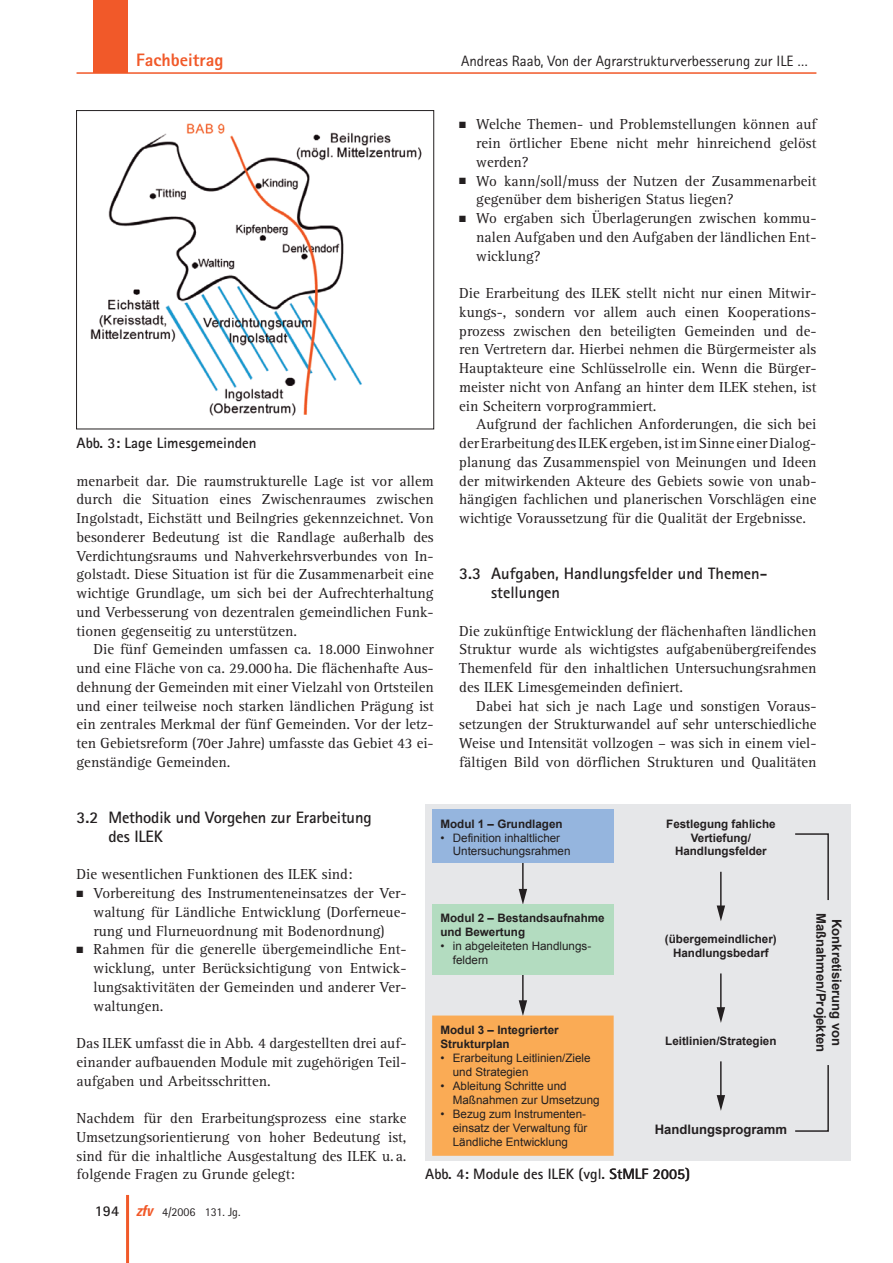
<style>
.page{position:relative;width:893px;height:1263px;background:#fff}
.page>*{position:absolute;margin:0;border:0;box-sizing:border-box;transform-origin:0 0}
.t1{font:800 18px "Rotis Sans Serif";color:#f15929}
._11_titel_2{font:700 16.5px/18.8px "Rotis Sans Serif";color:#231f20}
._01_normal_oEZ_AA{font:15px/18.8px "Rotis Serif";color:#231f20;text-align:justify}
._01_normal{font:15px/18.8px "Rotis Serif";color:#231f20;text-align:justify}
._02_normal_bp{font:15px/18.8px "Rotis Serif";color:#231f20;text-align:justify}
._03_abb{font:700 15px "Rotis Sans Serif";color:#231f20}
.t2{font:15px "Rotis Sans Serif";color:#231f20}
.t3{font:700 13.05px/15.8px "Arial";color:#231f20;text-align:center}
.t4{font:12px "Rotis Sans Serif";color:#231f20}
.t5{font:11.7px/14px "Arial";color:#231f20}
.t6{font:700 11.7px/14px "Arial";color:#231f20;text-align:center}
.s1{font-weight:700;font-size:15px}
.s2{font-family:"Univers";font-weight:700;font-style:italic;font-stretch:condensed;font-size:15px;color:#f15929}
</style>
<div class="page">
<div style="left:94px;top:0;width:34px;height:72px;background:#f15929"></div>
<hr style="left:77px;top:72px;width:739px;height:2px;background:#f15929">
<hr style="left:126px;top:1195px;width:3px;height:68px;background:#f15929">
<div style="left:425px;top:804px;width:425px;height:357px;background:#e6e7e9"></div>
<hr style="left:522px;top:838px;width:2px;height:54px;background:#231f20">
<svg style="left:519px;top:889px;width:8px;height:15px"></svg>
<hr style="left:522px;top:949px;width:2px;height:54px;background:#231f20">
<svg style="left:519px;top:1000px;width:8px;height:15px"></svg>
<div style="left:432px;top:904px;width:182px;height:70px;background:#b3dcc0"></div>
<div style="left:432px;top:809px;width:182px;height:54px;background:#95b5de"></div>
<div style="left:432px;top:1015px;width:182px;height:141px;background:#faab55"></div>
<hr style="left:720px;top:872px;width:2px;height:36px;background:#231f20">
<svg style="left:717px;top:905px;width:8px;height:16px"></svg>
<hr style="left:720px;top:1061px;width:2px;height:37px;background:#231f20">
<svg style="left:717px;top:1095px;width:8px;height:16px"></svg>
<hr style="left:720px;top:973px;width:2px;height:37px;background:#231f20">
<svg style="left:717px;top:1007px;width:8px;height:16px"></svg>
<svg style="left:795px;top:833px;width:34px;height:67px"></svg>
<svg style="left:795px;top:1065px;width:34px;height:67px"></svg>
<img style="left:90px;top:123px;width:332px;height:293px">
<div style="left:76px;top:110px;width:358px;height:319px;border:1px solid #231f20"></div>
<p class="t1" style="left:136px;top:48px;width:89px">Fachbeitrag</p>
<p class="t2" style="left:461px;top:52px;width:348px">Andreas Raab, Von der Agrarstrukturverbesserung zur ILE …</p>
<p class="_03_abb" style="left:77px;top:433px;width:182px">Abb. 3: Lage Limesgemeinden</p>
<p class="_01_normal_oEZ_AA" style="left:77px;top:472px;width:359px">menarbeit dar. Die raumstrukturelle Lage ist vor allem durch die Situation eines Zwischenraumes zwischen Ingolstadt, Eichstätt und Beilngries gekennzeichnet. Von besonderer Bedeutung ist die Randlage außerhalb des Verdichtungsraums und Nahverkehrsverbundes von In&shy;golstadt. Diese Situation ist für die Zusammenarbeit eine wichtige Grundlage, um sich bei der Aufrechterhaltung und Verbesserung von dezentralen gemeindlichen Funk&shy;tionen gegenseitig zu unterstützen.</p>
<p class="_01_normal" style="left:77px;top:640px;width:359px;text-indent:17px">Die fünf Gemeinden umfassen ca. 18.000 Einwohner und eine Fläche von ca. 29.000ha. Die flächenhafte Aus&shy;dehnung der Gemeinden mit einer Vielzahl von Ortsteilen und einer teilweise noch starken ländlichen Prägung ist ein zentrales Merkmal der fünf Gemeinden. Vor der letz&shy;ten Gebietsreform (70er Jahre) umfasste das Gebiet 43 ei&shy;genständige Gemeinden.</p>
<p class="_02_normal_bp" style="left:476px;top:115px;width:342px;text-indent:-17px">■ Welche Themen- und Problemstellungen können auf rein örtlicher Ebene nicht mehr hinreichend gelöst werden?</p>
<p class="_02_normal_bp" style="left:476px;top:172px;width:342px;text-indent:-17px">■ Wo kann/soll/muss der Nutzen der Zusammenarbeit gegenüber dem bisherigen Status liegen?</p>
<p class="_02_normal_bp" style="left:476px;top:209px;width:342px;text-indent:-17px">■ Wo ergaben sich Überlagerungen zwischen kommu&shy;nalen Aufgaben und den Aufgaben der ländlichen Ent&shy;wicklung?</p>
<p class="_01_normal_oEZ_AA" style="left:459px;top:284px;width:359px">Die Erarbeitung des ILEK stellt nicht nur einen Mitwir&shy;kungs-, sondern vor allem auch einen Kooperations&shy;prozess zwischen den beteiligten Gemeinden und de&shy;ren Vertretern dar. Hierbei nehmen die Bürgermeister als Hauptakteure eine Schlüsselrolle ein. Wenn die Bürger&shy;meister nicht von Anfang an hinter dem ILEK stehen, ist ein Scheitern vorprogrammiert.</p>
<p class="_01_normal" style="left:459px;top:415px;width:359px;text-indent:17px">Aufgrund der fachlichen Anforderungen, die sich bei der Erarbeitung des ILEK ergeben, ist im Sinne einer Dialog&shy;planung das Zusammenspiel von Meinungen und Ideen der mitwirkenden Akteure des Gebiets sowie von unab&shy;hängigen fachlichen und planerischen Vorschlägen eine wichtige Voraussetzung für die Qualität der Ergebnisse.</p>
<p class="_11_titel_2" style="left:491px;top:564px;width:278px;text-indent:-32px">3.3 Aufgaben, Handlungsfelder und Themen&shy;stellungen</p>
<p class="_01_normal_oEZ_AA" style="left:459px;top:622px;width:359px">Die zukünftige Entwicklung der flächenhaften ländlichen Struktur wurde als wichtigstes aufgabenübergreifendes Themenfeld für den inhaltlichen Untersuchungsrahmen des ILEK Limesgemeinden definiert.</p>
<p class="_01_normal" style="left:459px;top:697px;width:359px;text-indent:17px">Dabei hat sich je nach Lage und sonstigen Voraus&shy;setzungen der Strukturwandel auf sehr unterschiedliche Weise und Intensität vollzogen – was sich in einem viel&shy;fältigen Bild von dörflichen Strukturen und Qualitäten</p>
<p class="_11_titel_2" style="left:108px;top:808px;width:265px;text-indent:-32px">3.2 Methodik und Vorgehen zur Erarbeitung des ILEK</p>
<p class="_01_normal_oEZ_AA" style="left:77px;top:865px;width:277px">Die wesentlichen Funktionen des ILEK sind:</p>
<p class="_02_normal_bp" style="left:94px;top:884px;width:314px;text-indent:-17px">■ Vorbereitung des Instrumenteneinsatzes der Ver&shy;waltung für Ländliche Entwicklung (Dorferneue&shy;rung und Flurneuordnung mit Bodenordnung)</p>
<p class="_02_normal_bp" style="left:94px;top:940px;width:314px;text-indent:-17px">■ Rahmen für die generelle übergemeindliche Ent&shy;wicklung, unter Berücksichtigung von Entwick&shy;lungsaktivitäten der Gemeinden und anderer Ver&shy;waltungen.</p>
<p class="_01_normal_oEZ_AA" style="left:77px;top:1034px;width:331px">Das ILEK umfasst die in Abb. 4 dargestellten drei auf&shy;einander aufbauenden Module mit zugehörigen Teil&shy;aufgaben und Arbeitsschritten.</p>
<p class="_01_normal_oEZ_AA" style="left:77px;top:1109px;width:331px">Nachdem für den Erarbeitungsprozess eine starke Umsetzungsorientierung von hoher Bedeutung ist, sind für die inhaltliche Ausgestaltung des ILEK u. a. folgende Fragen zu Grunde gelegt:</p>
<p class="t4" style="left:95px;top:1205px;width:147px"><span class="s1">194</span> <span class="s2">zfv</span> 4/2006 131. Jg.</p>
<p class="t6" style="left:440px;top:817px;width:124px">Modul 1 – Grundlagen</p>
<p class="t5" style="left:453px;top:830px;width:119px;text-indent:-12px">• Definition inhaltlicher<br>Untersuchungsrahmen</p>
<p class="t6" style="left:440px;top:912px;width:166px;text-align:left">Modul 2 – Bestandsaufnahme und Bewertung</p>
<p class="t5" style="left:453px;top:939px;width:140px;text-indent:-12px">• in abgeleiteten Handlungs&shy;feldern</p>
<p class="t6" style="left:440px;top:1023px;width:120px;text-align:left">Modul 3 – Integrierter<br>Strukturplan</p>
<p class="t5" style="left:453px;top:1051px;width:139px;text-indent:-12px">• Erarbeitung Leitlinien/Ziele und Strategien</p>
<p class="t5" style="left:453px;top:1079px;width:148px;text-indent:-12px">• Ableitung Schritte und<br>Maßnahmen zur Umsetzung</p>
<p class="t5" style="left:453px;top:1107px;width:136px;text-align:justify;text-indent:-12px">• Bezug zum Instrumenten&shy;einsatz der Verwaltung für Ländliche Entwicklung</p>
<p class="t6" style="left:666px;top:817px;width:111px">Festlegung fahliche<br>Vertiefung/<br>Handlungsfelder</p>
<p class="t6" style="left:665px;top:932px;width:113px">(übergemeindlicher)<br>Handlungsbedarf</p>
<p class="t6" style="left:665px;top:1034px;width:113px">Leitlinien/Strategien</p>
<p class="t3" style="left:655px;top:1122px;width:134px">Handlungsprogramm</p>
<p class="_03_abb" style="left:425px;top:1165px;width:266px">Abb. 4: Module des ILEK (vgl. StMLF 2005)</p>
<p class="t3" style="left:844px;top:913px;width:141px;rotate:90deg">Konkretisierung von<br>Maßnahmen/Projekten</p>
</div>
